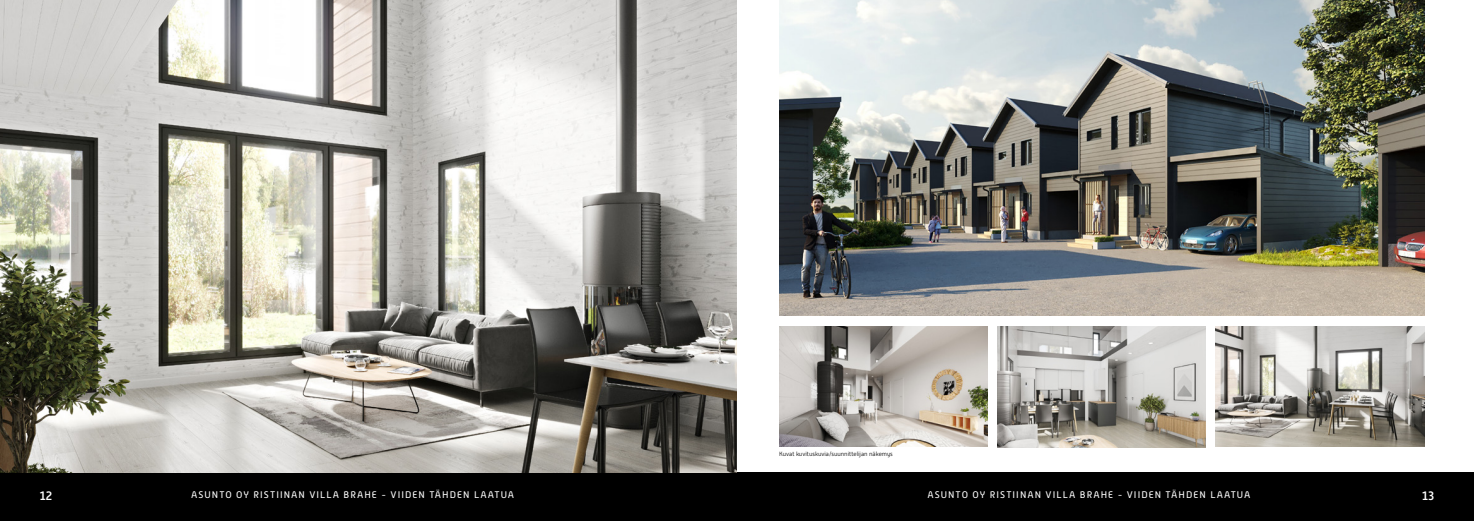
<style>
.page{position:relative;width:1474px;height:521px;background:#fff}
.page>*{position:absolute;margin:0;border:0;box-sizing:border-box;transform-origin:0 0}
.t1{font:500 12.25px "Alwyn New";color:#fff}
.t2{font:9.62px "Alwyn New";letter-spacing:.11em;color:#fff}
.t3{font:300 6.12px "Alwyn New";color:#000}
</style>
<div class="page">
<div style="left:0;top:472px;width:1473px;height:49px;background:#000"></div>
<img style="left:0;top:0;width:737px;height:472px">
<img style="left:997px;top:326px;width:208px;height:121px">
<img style="left:1215px;top:326px;width:209px;height:120px">
<img style="left:779px;top:326px;width:208px;height:120px">
<img style="left:779px;top:0;width:645px;height:315px">
<p class="t3" style="left:779px;top:451px;width:115px">Kuvat kuvituskuvia/suunnittelijan näkemys</p>
<p class="t1" style="left:40px;top:488px;width:14px">12</p>
<p class="t2" style="left:191px;top:489px;width:325px">ASUNTO OY RISTIINAN VILLA BRAHE - VIIDEN TÄHDEN LAATUA</p>
<p class="t2" style="left:927px;top:489px;width:325px">ASUNTO OY RISTIINAN VILLA BRAHE - VIIDEN TÄHDEN LAATUA</p>
<p class="t1" style="left:1422px;top:488px;width:13px">13</p>
</div>
